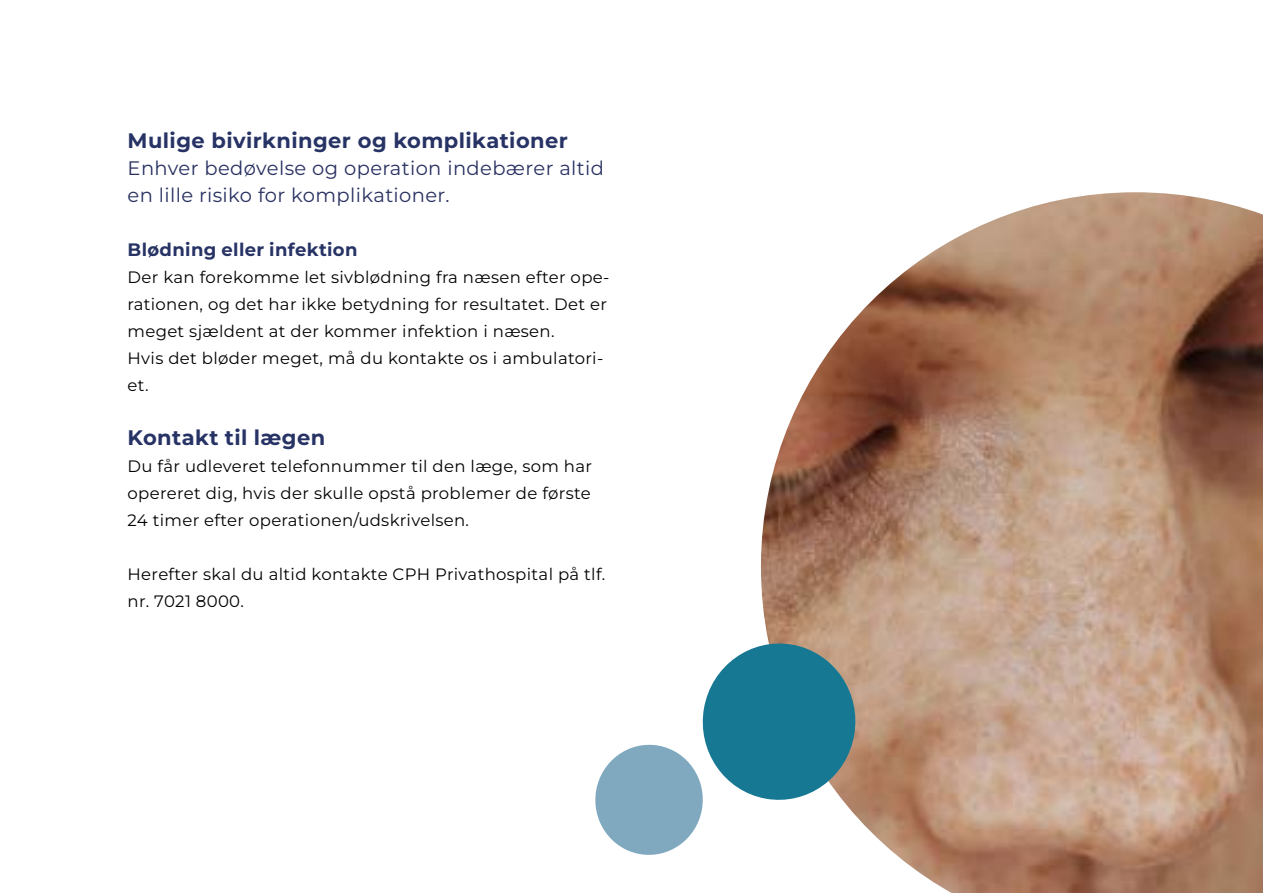
<style>
.page{position:relative;width:1263px;height:893px;background:#fff}
.page>*{position:absolute;margin:0;border:0;box-sizing:border-box;transform-origin:0 0}
.t1{font:700 21px "Montserrat";letter-spacing:.02em;color:#273365}
.t2{font:19.5px/27px "Montserrat";letter-spacing:.02em;color:#293161}
.t3{font:700 18px "Montserrat";letter-spacing:.02em;color:#273365}
.t4{font:16.5px/27px "Montserrat";letter-spacing:.02em;color:#020203}
</style>
<div class="page">
<svg style="left:761px;top:192px;width:502px;height:701px;background:#b7937e"></svg>
<svg style="left:595px;top:637px;width:266px;height:222px"></svg>
<p class="t1" style="left:128px;top:125px;width:442px">Mulige bivirkninger og komplikationer</p>
<p class="t2" style="left:128px;top:154px;width:478px">Enhver bedøvelse og operation indebærer altid en lille risiko for komplikationer.</p>
<p class="t3" style="left:128px;top:237px;width:231px">Blødning eller infektion</p>
<p class="t4" style="left:128px;top:263px;width:483px">Der kan forekomme let sivblødning fra næsen efter ope&shy;rationen, og det har ikke betydning for resultatet. Det er meget sjældent at der kommer infektion i næsen.<br>Hvis det bløder meget, må du kontakte os i ambulatori&shy;et.</p>
<p class="t1" style="left:128px;top:422px;width:199px">Kontakt til lægen</p>
<p class="t4" style="left:128px;top:452px;width:466px;text-align:justify">Du får udleveret telefonnummer til den læge, som har opereret dig, hvis der skulle opstå problemer de første 24 timer efter operationen/udskrivelsen.</p>
<p class="t4" style="left:128px;top:560px;width:479px">Herefter skal du altid kontakte CPH Privathospital på tlf. nr. 7021 8000.</p>
</div>
